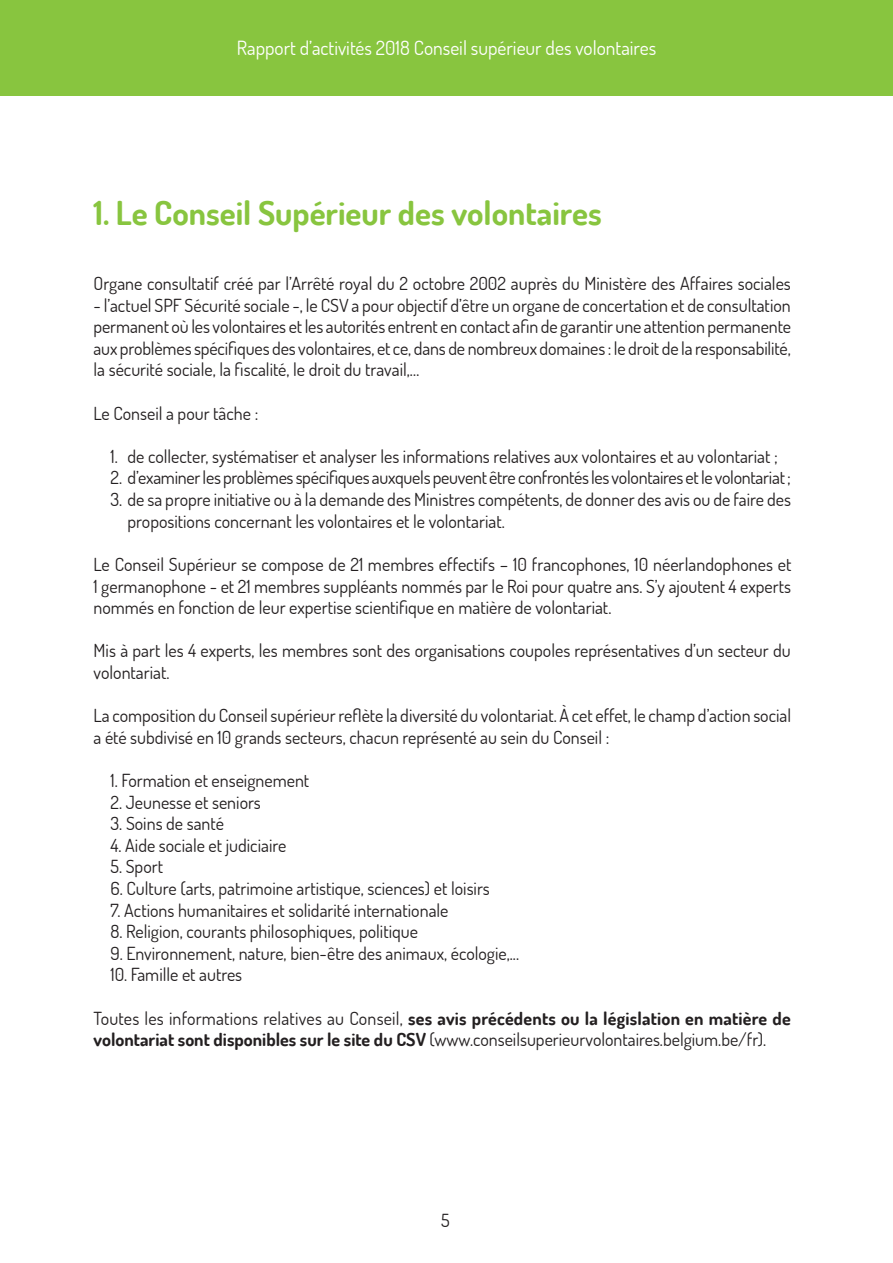
<style>
.page{position:relative;width:893px;height:1263px;background:#fff}
.page>*{position:absolute;margin:0;border:0;box-sizing:border-box;transform-origin:0 0}
.texte_courant{font:700 33px "Dosis";color:#88c53f}
.t1{font:19.5px "Dosis";color:#fff}
.texte_courant-2{font:18px/21.6px "Dosis";color:#231f20}
.s1{font-weight:700}
</style>
<div class="page">
<div style="left:0;top:0;width:893px;height:96px;background:#88c53f"></div>
<p class="t1" style="left:237px;top:35px;width:421px">Rapport d’activités 2018 Conseil supérieur des volontaires</p>
<p class="texte_courant" style="left:94px;top:192px;width:510px">1. Le Conseil Supérieur des volontaires</p>
<p class="texte_courant-2" style="left:94px;top:272px;width:699px">Organe consultatif créé par l’Arrêté royal du 2 octobre 2002 auprès du Ministère des Affaires sociales</p>
<p class="texte_courant-2" style="left:94px;top:294px;width:699px;text-align:justify">- l’actuel SPF Sécurité sociale -, le CSV a pour objectif d’être un organe de concertation et de consultation permanent où les volontaires etles autorités entrent en contact afin de garantir une attention permanente aux problèmesspécifiques des volontaires, et ce, dans de nombreux domaines: le droit de la responsabilité, la sécurité sociale, la fiscalité, le droit du travail,…</p>
<p class="texte_courant-2" style="left:94px;top:402px;width:166px">Le Conseil a pour tâche :</p>
<p class="texte_courant-2" style="left:111px;top:445px;width:669px">1. de collecter, systématiser et analyser les informations relatives aux volontaires et au volontariat ;</p>
<p class="texte_courant-2" style="left:111px;top:467px;width:682px">2. d’examinerlesproblèmesspécifiques auxquelspeuvent être confrontésles volontaires etle volontariat;</p>
<p class="texte_courant-2" style="left:128px;top:488px;width:665px;text-indent:-17px">3. de sa propre initiative ou à la demande des Ministres compétents, de donner des avis ou de faire des propositions concernant les volontaires et le volontariat.</p>
<p class="texte_courant-2" style="left:94px;top:553px;width:699px;text-align:justify">Le Conseil Supérieur se compose de 21 membres effectifs – 10 francophones, 10 néerlandophones et 1 germanophone - et 21 membres suppléants nommés par le Roi pour quatre ans. S’y ajoutent 4 experts nommés en fonction de leur expertise scientifique en matière de volontariat.</p>
<p class="texte_courant-2" style="left:94px;top:639px;width:699px">Mis à part les 4 experts, les membres sont des organisations coupoles représentatives d’un secteur du volontariat.</p>
<p class="texte_courant-2" style="left:94px;top:704px;width:699px">La composition du Conseilsupérieurreflète la diversité du volontariat. À cet effet, le champ d’action social a été subdivisé en 10 grands secteurs, chacun représenté au sein du Conseil :</p>
<p class="texte_courant-2" style="left:111px;top:769px;width:200px">1. Formation et enseignement</p>
<p class="texte_courant-2" style="left:111px;top:791px;width:152px">2. Jeunesse et seniors</p>
<p class="texte_courant-2" style="left:111px;top:812px;width:115px">3. Soins de santé</p>
<p class="texte_courant-2" style="left:111px;top:834px;width:177px">4. Aide sociale et judiciaire</p>
<p class="texte_courant-2" style="left:111px;top:855px;width:54px">5. Sport</p>
<p class="texte_courant-2" style="left:111px;top:877px;width:381px">6. Culture (arts, patrimoine artistique, sciences) et loisirs</p>
<p class="texte_courant-2" style="left:111px;top:899px;width:339px">7. Actions humanitaires et solidarité internationale</p>
<p class="texte_courant-2" style="left:111px;top:920px;width:309px">8. Religion, courants philosophiques, politique</p>
<p class="texte_courant-2" style="left:111px;top:942px;width:410px">9. Environnement, nature, bien-être des animaux, écologie,...</p>
<p class="texte_courant-2" style="left:111px;top:963px;width:133px">10. Famille et autres</p>
<p class="texte_courant-2" style="left:94px;top:1007px;width:699px">Toutes les informations relatives au Conseil, <span class="s1">ses avis précédents ou la législation en matière de volontariat sont disponibles sur le site du CSV</span> (www.conseilsuperieurvolontaires.belgium.be/fr).</p>
<p class="texte_courant-2" style="left:441px;top:1209px;width:10px">5</p>
</div>
